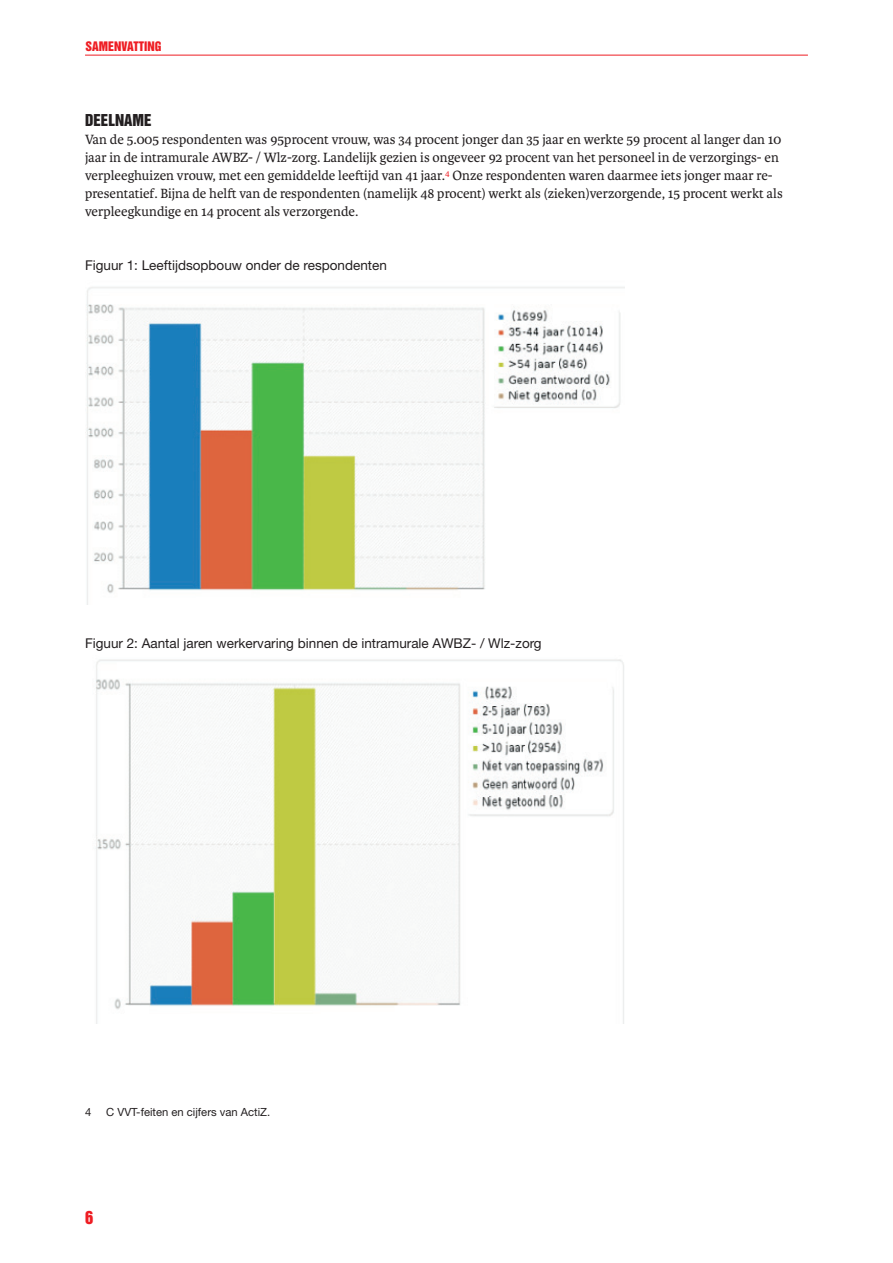
<style>
.page{position:relative;width:893px;height:1263px;background:#fff}
.page>*{position:absolute;margin:0;border:0;box-sizing:border-box;transform-origin:0 0}
.t1{font:16.5px "Helvetica Inserat LT Std";color:#ee1d23}
.t2{font:15px "Helvetica Inserat LT Std";color:#231f20}
.t3{font:14.25px/18px "Karmina";color:#231f20}
.t4{font:13.5px "Helvetica Neue LT Std";color:#231f20}
.t5{font:12px "Helvetica Inserat LT Std";color:#ee1d23}
.t6{font:11.25px "Helvetica Neue LT Std";color:#231f20}
</style>
<div class="page">
<hr style="left:85px;top:55px;width:723px;height:1px;background:#ee1d23">
<img style="left:85px;top:287px;width:539px;height:318px">
<img style="left:95px;top:659px;width:529px;height:364px">
<p class="t5" style="left:85px;top:39px;width:78px">SAMENVATTING</p>
<p class="t2" style="left:85px;top:111px;width:68px">DEELNAME</p>
<p class="t3" style="left:85px;top:131px;width:699px">Van de 5.005 respondenten was 95procent vrouw, was 34 procent jonger dan 35 jaar en werkte 59 procent al langer dan 10 jaar in de intramurale AWBZ- / Wlz-zorg. Landelijk gezien is ongeveer 92 procent van het personeel in de verzorgings- en verpleeghuizen vrouw, met een gemiddelde leeftijd van 41 jaar.<sup>4</sup> Onze respondenten waren daarmee iets jonger maar re&shy;presentatief. Bijna de helft van de respondenten (namelijk 48 procent) werkt als (zieken)verzorgende, 15 procent werkt als verpleegkundige en 14 procent als verzorgende.</p>
<p class="t4" style="left:85px;top:257px;width:303px">Figuur 1: Leeftijdsopbouw onder de respondenten</p>
<p class="t4" style="left:85px;top:635px;width:458px">Figuur 2: Aantal jaren werkervaring binnen de intramurale AWBZ- / Wlz-zorg</p>
<p class="t6" style="left:85px;top:1105px;width:8px">4</p>
<p class="t6" style="left:106px;top:1105px;width:165px">C VVT-feiten en cijfers van ActiZ.</p>
<p class="t1" style="left:85px;top:1208px;width:10px">6</p>
</div>
